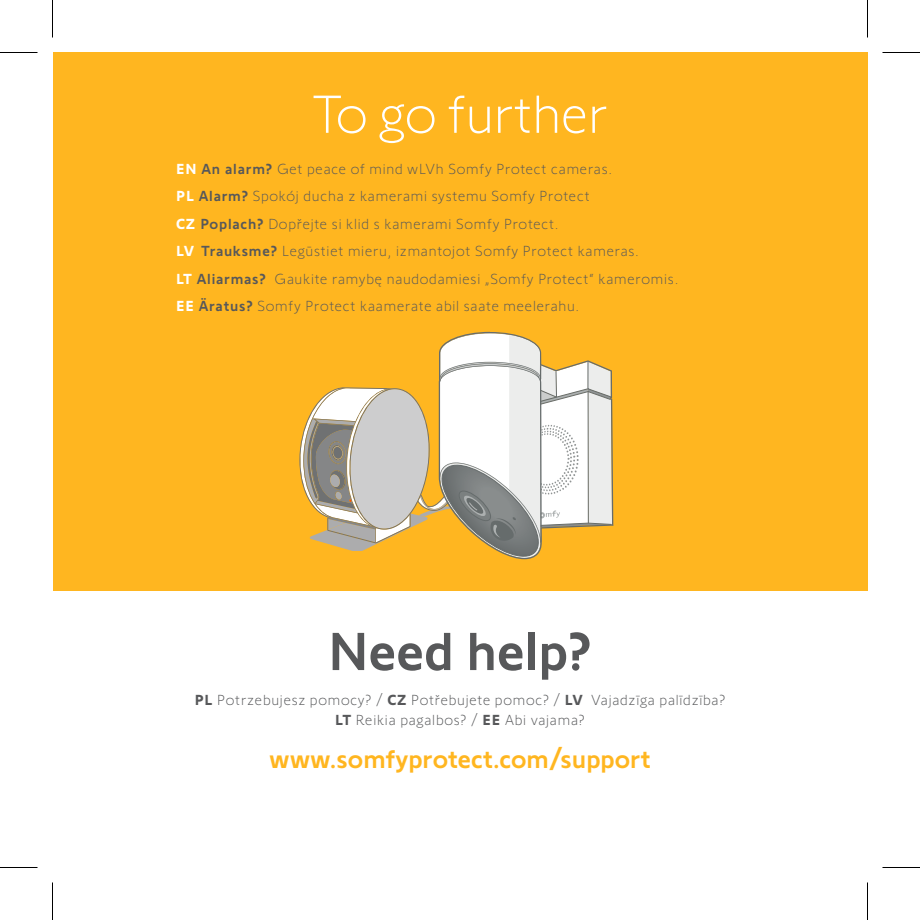
<style>
.page{position:relative;width:920px;height:920px;background:#fff}
.page>*{position:absolute;margin:0;border:0;box-sizing:border-box;transform-origin:0 0}
.t1{font:300 55px "Somfy Sans";color:#fff}
.t2{font:500 55px "Somfy Sans";color:#57585a}
.t3{font:500 26.5px "Somfy Sans";color:#ffb620}
.notice-standard-gris{font:300 15px "Somfy Sans";letter-spacing:.05em;color:#57585a}
.standard1{font:300 15px "Somfy Sans";letter-spacing:.05em;color:#57585a}
.s1{font-weight:700;color:#fff}
.s2{font-weight:500}
.s3{font-weight:700}
</style>
<div class="page">
<div style="left:52px;top:52px;width:815px;height:539px;background:#ffb620"></div>
<svg style="left:299px;top:333px;width:313px;height:227px"></svg>
<hr style="left:0;top:52px;width:38px;height:1px;background:#000">
<hr style="left:882px;top:52px;width:38px;height:1px;background:#000">
<hr style="left:0;top:867px;width:38px;height:1px;background:#000">
<hr style="left:882px;top:867px;width:38px;height:1px;background:#000">
<hr style="left:52px;top:0;width:1px;height:37px;background:#000">
<hr style="left:52px;top:882px;width:1px;height:38px;background:#000">
<hr style="left:867px;top:0;width:1px;height:37px;background:#000">
<hr style="left:867px;top:882px;width:1px;height:38px;background:#000">
<p class="t1" style="left:312px;top:74px;width:298px">To go further</p>
<p class="notice-standard-gris" style="left:176px;top:158px;width:438px"><span class="s1">EN</span> <span class="s2">An alarm?</span> Get peace of mind wLVh Somfy Protect cameras.</p>
<p class="notice-standard-gris" style="left:176px;top:185px;width:415px"><span class="s1">PL</span> <span class="s2">Alarm?</span> Spokój ducha z kamerami systemu Somfy Protect</p>
<p class="notice-standard-gris" style="left:176px;top:213px;width:384px"><span class="s1">CZ</span> <span class="s2">Poplach?</span> Dopřejte si klid s kamerami Somfy Protect.</p>
<p class="notice-standard-gris" style="left:176px;top:240px;width:464px"><span class="s1">LV</span> <span class="s2">Trauksme?</span> Legūstiet mieru, izmantojot Somfy Protect kameras.</p>
<p class="notice-standard-gris" style="left:176px;top:268px;width:504px"><span class="s1">LT</span> <span class="s2">Aliarmas?</span> Gaukite ramybę naudodamiesi „Somfy Protect“ kameromis.</p>
<p class="notice-standard-gris" style="left:176px;top:295px;width:405px"><span class="s1">EE</span> <span class="s2">Äratus?</span> Somfy Protect kaamerate abil saate meelerahu.</p>
<p class="t2" style="left:328px;top:608px;width:265px">Need help?</p>
<p class="standard1" style="left:195px;top:689px;width:532px"><span class="s3">PL</span> Potrzebujesz pomocy? / <span class="s3">CZ</span> Potřebujete pomoc? / <span class="s3">LV</span> Vajadzīga palīdzība?</p>
<p class="standard1" style="left:335px;top:709px;width:251px"><span class="s3">LT</span> Reikia pagalbos? / <span class="s3">EE</span> Abi vajama?</p>
<p class="t3" style="left:269px;top:738px;width:383px">www.somfyprotect.com/support</p>
</div>
